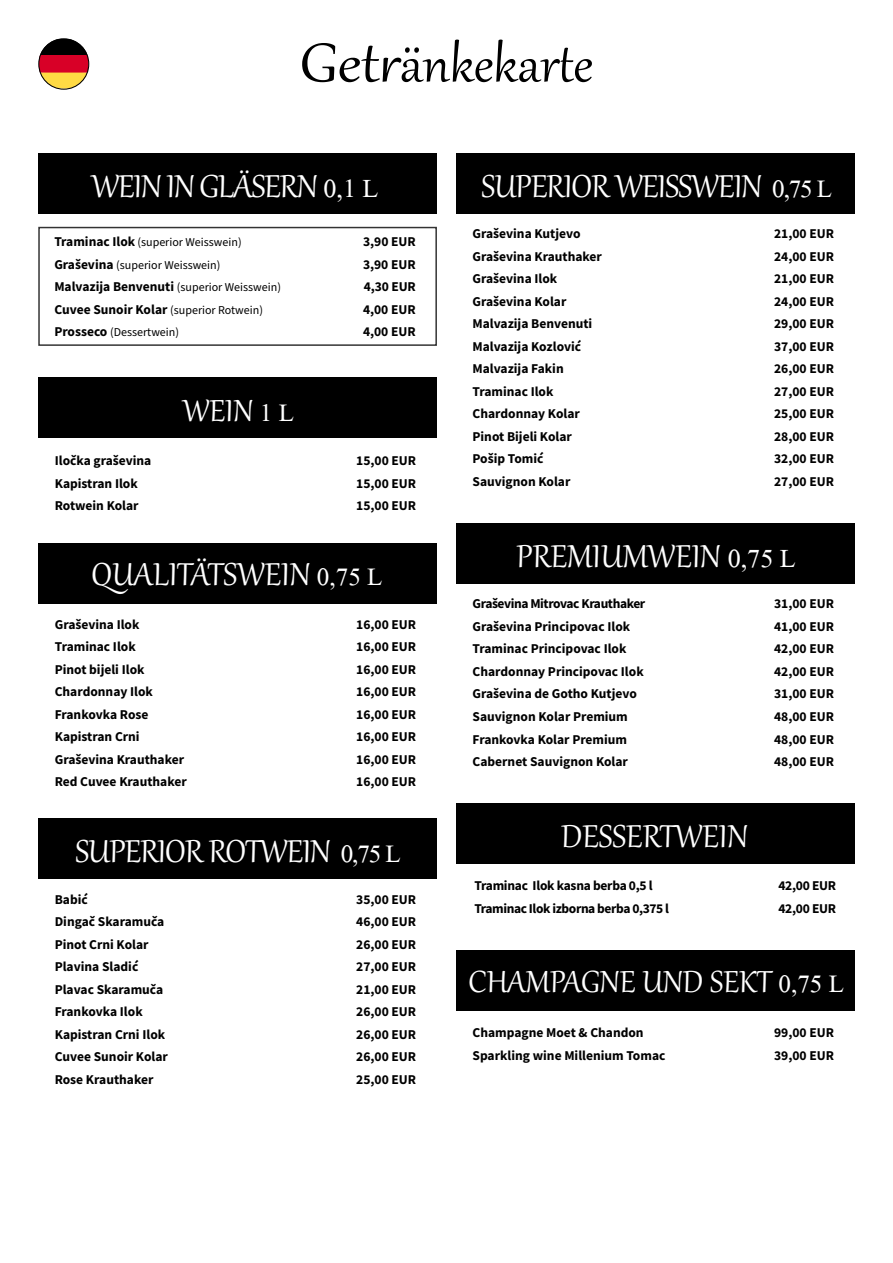
<style>
.page{position:relative;width:893px;height:1263px;background:#fff}
.page>*{position:absolute;margin:0;border:0;box-sizing:border-box;transform-origin:0 0}
.t1{font:63px "Gabriola";color:#000}
.t2{font:39px "Gabriola";letter-spacing:-.02em;color:#fff}
.t3{font:39px "Gabriola";color:#fff}
.t4{font:37.5px "Gabriola";color:#fff}
.t5{font:700 13.5px "Source Sans Pro";color:#000}
.t6{font:700 13.5px "Source Sans Pro";letter-spacing:-.03em;color:#000}
.t7{font:700 13.5px "Source Sans Pro";letter-spacing:-.02em;color:#000}
.t8{font:12px "Source Sans Pro";color:#000}
.s1{font-size:66.75px}
.s2{font-family:"Microsoft Himalaya"}
.s3{font-weight:700;font-size:13.5px}
.s4{font-family:"Microsoft Himalaya";font-size:37.5px}
</style>
<div class="page">
<div style="left:38px;top:377px;width:399px;height:61px;background:#000"></div>
<div style="left:456px;top:153px;width:399px;height:61px;background:#000"></div>
<div style="left:456px;top:523px;width:399px;height:61px;background:#000"></div>
<div style="left:38px;top:818px;width:399px;height:61px;background:#000"></div>
<div style="left:456px;top:949px;width:399px;height:61px;background:#000"></div>
<div style="left:456px;top:803px;width:399px;height:61px;background:#000"></div>
<div style="left:38px;top:153px;width:399px;height:61px;background:#000"></div>
<div style="left:38px;top:543px;width:399px;height:61px;background:#000"></div>
<svg style="left:40px;top:40px;width:47px;height:47px;background:#aa513c"></svg>
<div style="left:38px;top:38px;width:51px;height:51px;border:1px solid #fff"></div>
<div style="left:38px;top:38px;width:51px;height:52px;border:1px solid #000;border-radius:50%"></div>
<h1 class="t1" style="left:300px;top:23px;width:294px"><span class="s1">Getr</span>änkekarte</h1>
<h2 class="t2" style="left:91px;top:160px;width:289px">WEIN IN GLÄSERN <span class="s2">0,1 L</span></h2>
<p class="t8" style="left:54px;top:234px;width:189px"><span class="s3">Traminac Ilok</span> (superior Weisswein)</p>
<p class="t5" style="left:363px;top:233px;width:54px">3,90 EUR</p>
<p class="t8" style="left:54px;top:257px;width:168px"><span class="s3">Graševina</span> (superior Weisswein)</p>
<p class="t5" style="left:363px;top:255px;width:54px">3,90 EUR</p>
<p class="t8" style="left:54px;top:279px;width:228px"><span class="s3">Malvazija Benvenuti</span> (superior Weisswein)</p>
<p class="t5" style="left:364px;top:278px;width:53px">4,30 EUR</p>
<p class="t8" style="left:54px;top:302px;width:210px"><span class="s3">Cuvee Sunoir Kolar</span> (superior Rotwein)</p>
<p class="t5" style="left:363px;top:300px;width:54px">4,00 EUR</p>
<p class="t8" style="left:54px;top:324px;width:126px"><span class="s3">Prosseco</span> (Dessertwein)</p>
<p class="t5" style="left:363px;top:323px;width:54px">4,00 EUR</p>
<h3 class="t4" style="left:183px;top:386px;width:113px">WEIN <span class="s2">1 L</span></h3>
<p class="t5" style="left:55px;top:451px;width:98px">Iločka graševina</p>
<p class="t5" style="left:356px;top:451px;width:61px">15,00 EUR</p>
<p class="t5" style="left:55px;top:474px;width:85px">Kapistran Ilok</p>
<p class="t5" style="left:356px;top:474px;width:61px">15,00 EUR</p>
<p class="t5" style="left:55px;top:496px;width:85px">Rotwein Kolar</p>
<p class="t5" style="left:356px;top:496px;width:61px">15,00 EUR</p>
<h2 class="t3" style="left:91px;top:549px;width:293px">QUALITÄTSWEIN <span class="s4">0,75 L</span></h2>
<p class="t5" style="left:55px;top:615px;width:86px">Graševina Ilok</p>
<p class="t5" style="left:356px;top:615px;width:61px">16,00 EUR</p>
<p class="t5" style="left:55px;top:638px;width:82px">Traminac Ilok</p>
<p class="t5" style="left:356px;top:638px;width:61px">16,00 EUR</p>
<p class="t5" style="left:55px;top:660px;width:91px">Pinot bijeli Ilok</p>
<p class="t5" style="left:356px;top:660px;width:61px">16,00 EUR</p>
<p class="t5" style="left:55px;top:683px;width:100px">Chardonnay Ilok</p>
<p class="t5" style="left:356px;top:683px;width:61px">16,00 EUR</p>
<p class="t5" style="left:55px;top:705px;width:95px">Frankovka Rose</p>
<p class="t5" style="left:356px;top:705px;width:61px">16,00 EUR</p>
<p class="t5" style="left:55px;top:728px;width:86px">Kapistran Crni</p>
<p class="t5" style="left:356px;top:728px;width:61px">16,00 EUR</p>
<p class="t5" style="left:55px;top:750px;width:131px">Graševina Krauthaker</p>
<p class="t5" style="left:356px;top:750px;width:61px">16,00 EUR</p>
<p class="t5" style="left:55px;top:773px;width:134px">Red Cuvee Krauthaker</p>
<p class="t5" style="left:356px;top:773px;width:61px">16,00 EUR</p>
<h2 class="t2" style="left:75px;top:826px;width:327px">SUPERIOR ROTWEIN <span class="s4">0,75 L</span></h2>
<p class="t5" style="left:55px;top:890px;width:35px">Babić</p>
<p class="t5" style="left:356px;top:890px;width:61px">35,00 EUR</p>
<p class="t5" style="left:55px;top:913px;width:111px">Dingač Skaramuča</p>
<p class="t5" style="left:356px;top:913px;width:61px">46,00 EUR</p>
<p class="t5" style="left:55px;top:935px;width:95px">Pinot Crni Kolar</p>
<p class="t5" style="left:356px;top:935px;width:61px">26,00 EUR</p>
<p class="t5" style="left:55px;top:958px;width:85px">Plavina Sladić</p>
<p class="t5" style="left:356px;top:958px;width:61px">27,00 EUR</p>
<p class="t5" style="left:55px;top:980px;width:110px">Plavac Skaramuča</p>
<p class="t5" style="left:356px;top:980px;width:61px">21,00 EUR</p>
<p class="t5" style="left:55px;top:1003px;width:89px">Frankovka Ilok</p>
<p class="t5" style="left:356px;top:1003px;width:61px">26,00 EUR</p>
<p class="t5" style="left:55px;top:1025px;width:112px">Kapistran Crni Ilok</p>
<p class="t5" style="left:356px;top:1025px;width:61px">26,00 EUR</p>
<p class="t5" style="left:55px;top:1048px;width:115px">Cuvee Sunoir Kolar</p>
<p class="t5" style="left:356px;top:1048px;width:61px">26,00 EUR</p>
<p class="t5" style="left:55px;top:1070px;width:100px">Rose Krauthaker</p>
<p class="t5" style="left:356px;top:1070px;width:61px">25,00 EUR</p>
<h2 class="t2" style="left:482px;top:160px;width:352px">SUPERIOR WEISSWEIN <span class="s4">0,75 L</span></h2>
<p class="t5" style="left:472px;top:225px;width:110px">Graševina Kutjevo</p>
<p class="t5" style="left:774px;top:225px;width:61px">21,00 EUR</p>
<p class="t5" style="left:472px;top:247px;width:131px">Graševina Krauthaker</p>
<p class="t5" style="left:774px;top:247px;width:61px">24,00 EUR</p>
<p class="t5" style="left:472px;top:270px;width:86px">Graševina Ilok</p>
<p class="t5" style="left:774px;top:270px;width:61px">21,00 EUR</p>
<p class="t5" style="left:472px;top:292px;width:95px">Graševina Kolar</p>
<p class="t5" style="left:774px;top:292px;width:61px">24,00 EUR</p>
<p class="t5" style="left:472px;top:315px;width:121px">Malvazija Benvenuti</p>
<p class="t5" style="left:774px;top:315px;width:61px">29,00 EUR</p>
<p class="t5" style="left:472px;top:337px;width:110px">Malvazija Kozlović</p>
<p class="t5" style="left:774px;top:337px;width:61px">37,00 EUR</p>
<p class="t5" style="left:472px;top:360px;width:93px">Malvazija Fakin</p>
<p class="t5" style="left:774px;top:360px;width:61px">26,00 EUR</p>
<p class="t5" style="left:472px;top:382px;width:82px">Traminac Ilok</p>
<p class="t5" style="left:774px;top:382px;width:61px">27,00 EUR</p>
<p class="t5" style="left:472px;top:405px;width:109px">Chardonnay Kolar</p>
<p class="t5" style="left:774px;top:405px;width:61px">25,00 EUR</p>
<p class="t5" style="left:472px;top:427px;width:101px">Pinot Bijeli Kolar</p>
<p class="t5" style="left:774px;top:427px;width:61px">28,00 EUR</p>
<p class="t5" style="left:472px;top:450px;width:72px">Pošip Tomić</p>
<p class="t5" style="left:774px;top:450px;width:61px">32,00 EUR</p>
<p class="t5" style="left:472px;top:472px;width:99px">Sauvignon Kolar</p>
<p class="t5" style="left:774px;top:472px;width:61px">27,00 EUR</p>
<h2 class="t3" style="left:517px;top:530px;width:281px">PREMIUMWEIN <span class="s2">0,75 L</span></h2>
<p class="t6" style="left:472px;top:595px;width:174px">Graševina Mitrovac Krauthaker</p>
<p class="t5" style="left:774px;top:595px;width:61px">31,00 EUR</p>
<p class="t5" style="left:472px;top:617px;width:159px">Graševina Principovac Ilok</p>
<p class="t5" style="left:774px;top:617px;width:61px">41,00 EUR</p>
<p class="t5" style="left:472px;top:640px;width:155px">Traminac Principovac Ilok</p>
<p class="t5" style="left:774px;top:640px;width:61px">42,00 EUR</p>
<p class="t5" style="left:472px;top:662px;width:173px">Chardonnay Principovac Ilok</p>
<p class="t5" style="left:774px;top:662px;width:61px">42,00 EUR</p>
<p class="t5" style="left:472px;top:685px;width:166px">Graševina de Gotho Kutjevo</p>
<p class="t5" style="left:774px;top:685px;width:61px">31,00 EUR</p>
<p class="t5" style="left:472px;top:707px;width:157px">Sauvignon Kolar Premium</p>
<p class="t5" style="left:774px;top:707px;width:61px">48,00 EUR</p>
<p class="t5" style="left:472px;top:730px;width:156px">Frankovka Kolar Premium</p>
<p class="t5" style="left:774px;top:730px;width:61px">48,00 EUR</p>
<p class="t5" style="left:472px;top:752px;width:157px">Cabernet Sauvignon Kolar</p>
<p class="t5" style="left:774px;top:752px;width:61px">48,00 EUR</p>
<h2 class="t3" style="left:561px;top:811px;width:188px">DESSERTWEIN</h2>
<p class="t7" style="left:474px;top:877px;width:180px">Traminac Ilok kasna berba 0,5 l</p>
<p class="t5" style="left:778px;top:877px;width:59px">42,00 EUR</p>
<p class="t6" style="left:474px;top:899px;width:196px">Traminac Ilok izborna berba 0,375 l</p>
<p class="t5" style="left:778px;top:899px;width:59px">42,00 EUR</p>
<h3 class="t4" style="left:469px;top:957px;width:377px">CHAMPAGNE UND SEKT <span class="s2">0,75 L</span></h3>
<p class="t5" style="left:472px;top:1023px;width:173px">Champagne Moet &amp; Chandon</p>
<p class="t5" style="left:774px;top:1023px;width:61px">99,00 EUR</p>
<p class="t5" style="left:472px;top:1046px;width:194px">Sparkling wine Millenium Tomac</p>
<p class="t5" style="left:774px;top:1046px;width:61px">39,00 EUR</p>
</div>
